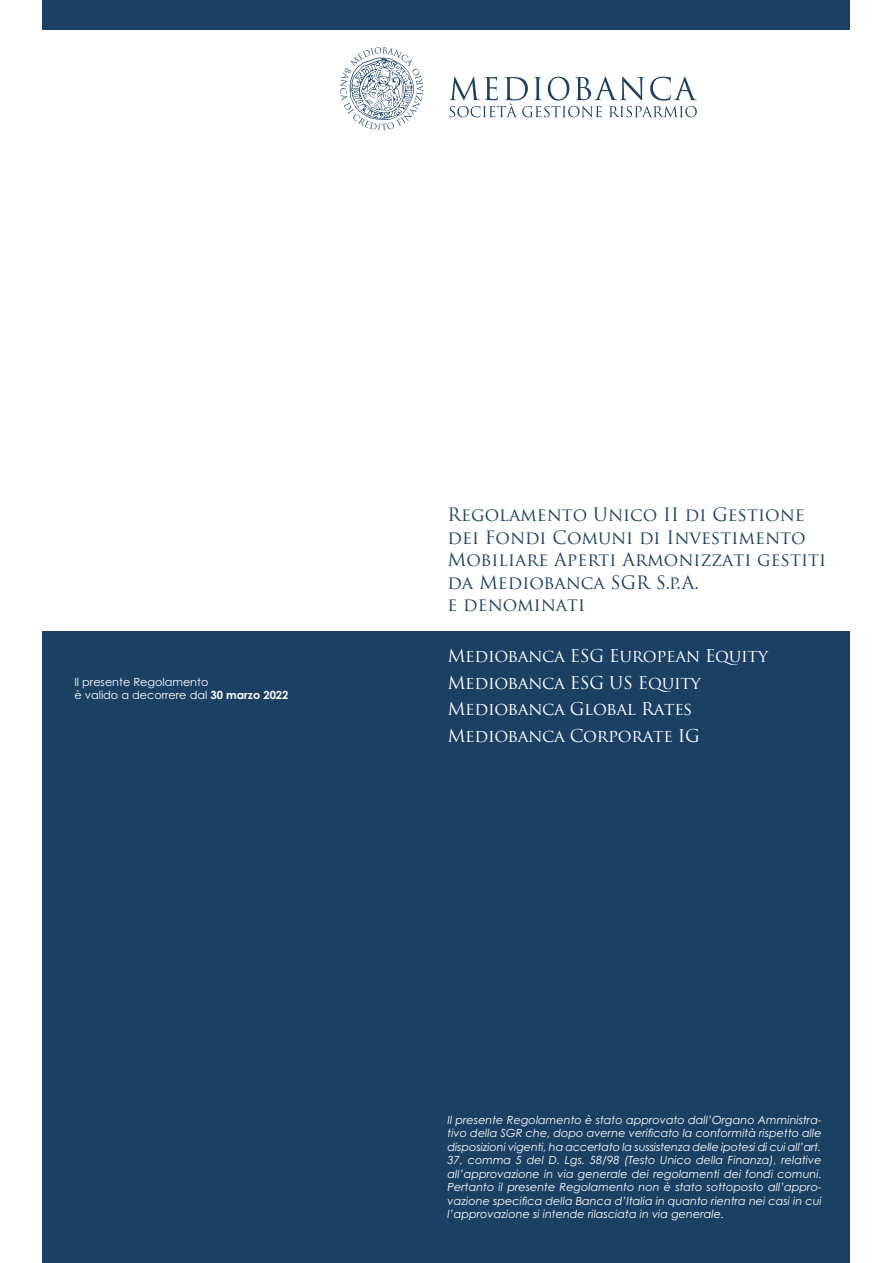
<style>
.page{position:relative;width:893px;height:1263px;background:#fff}
.page>*{position:absolute;margin:0;border:0;box-sizing:border-box;transform-origin:0 0}
.titolo{font:18px/22.5px "Trajan Pro";color:#1b4064}
.titolo-2{font:17.25px "Trajan Pro";letter-spacing:-.02em;color:#fff}
.Testo{font:italic 11.25px/13.5px "Century Gothic Std";color:#fff;text-align:justify}
.Testo-2{font:11.25px "Century Gothic Std";color:#fff}
.s1{font-weight:700}
</style>
<div class="page">
<div style="left:43px;top:631px;width:807px;height:632px;background:#1b4064"></div>
<div style="left:43px;top:0;width:807px;height:29px;background:#1b4064"></div>
<svg style="left:340px;top:47px;width:83px;height:83px"></svg>
<svg style="left:450px;top:77px;width:247px;height:40px"></svg>
<p class="Testo-2" style="left:74px;top:675px;width:135px">Il presente Regolamento</p>
<p class="Testo-2" style="left:74px;top:688px;width:216px">è valido a decorrere dal <span class="s1">30 marzo 2022</span></p>
<p class="titolo" style="left:448px;top:503px;width:380px">Regolamento Unico II di Gestione dei Fondi Comuni di Investimento<br>Mobiliare Aperti Armonizzati gestiti da Mediobanca SGR S.p.A.</p>
<p class="titolo" style="left:448px;top:593px;width:139px">e denominati</p>
<p class="titolo-2" style="left:448px;top:645px;width:322px">Mediobanca ESG European Equity</p>
<p class="titolo-2" style="left:448px;top:671px;width:255px">Mediobanca ESG US Equity</p>
<p class="titolo-2" style="left:448px;top:698px;width:247px">Mediobanca Global Rates</p>
<p class="titolo-2" style="left:448px;top:725px;width:254px">Mediobanca Corporate IG</p>
<p class="Testo" style="left:448px;top:1113px;width:376px">Il presente Regolamento è stato approvato dall’Organo Amministra&shy;tivo della SGR che, dopo averne verificato la conformità rispetto alle disposizioni vigenti, ha accertato la sussistenza delle ipotesi di cui all’art.<br>37, comma 5 del D. Lgs. 58/98 (Testo Unico della Finanza), relative all’approvazione in via generale dei regolamenti dei fondi comuni.<br>Pertanto il presente Regolamento non è stato sottoposto all’appro&shy;vazione specifica della Banca d’Italia in quanto rientra nei casi in cui l’approvazione si intende rilasciata in via generale.</p>
</div>
